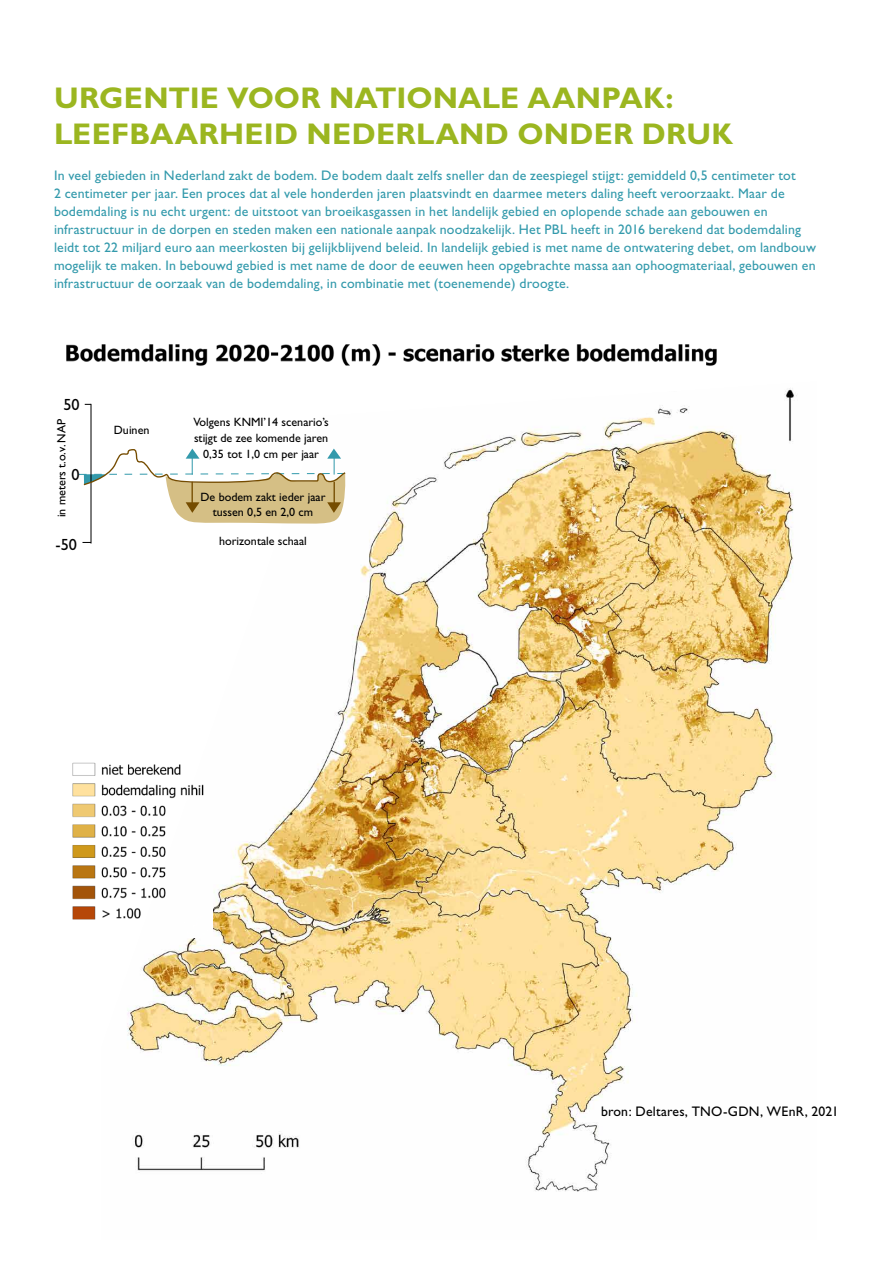
<style>
.page{position:relative;width:893px;height:1263px;background:#fff}
.page>*{position:absolute;margin:0;border:0;box-sizing:border-box;transform-origin:0 0}
.t1{font:700 30px/36px "Gill Sans";letter-spacing:.005em;color:#9bb620}
.t2{font:16.2px "Gill Sans";color:#000}
.t3{font:13.8px/18px "Gill Sans";letter-spacing:.01em;color:#339aac}
.t4{font:13.8px "Gill Sans";letter-spacing:.015em;color:#000}
.t5{font:12px/16px "Gill Sans";color:#000;text-align:center}
</style>
<div class="page">
<img style="left:66px;top:344px;width:651px;height:22px">
<img style="left:127px;top:388px;width:670px;height:804px">
<img style="left:72px;top:759px;width:141px;height:178px">
<hr style="left:90px;top:404px;width:2px;height:139px;background:#000">
<svg style="left:79px;top:448px;width:268px;height:77px"></svg>
<h1 class="t1" style="left:54px;top:80px;width:681px">URGENTIE VOOR NATIONALE AANPAK:<br>LEEFBAARHEID NEDERLAND ONDER DRUK</h1>
<p class="t3" style="left:54px;top:166px;width:763px">In veel gebieden in Nederland zakt de bodem. De bodem daalt zelfs sneller dan de zeespiegel stijgt: gemiddeld 0,5 centimeter tot<br>2 centimeter per jaar. Een proces dat al vele honderden jaren plaatsvindt en daarmee meters daling heeft veroorzaakt. Maar de bodemdaling is nu echt urgent: de uitstoot van broeikasgassen in het landelijk gebied en oplopende schade aan gebouwen en infrastructuur in de dorpen en steden maken een nationale aanpak noodzakelijk. Het PBL heeft in 2016 berekend dat bodemdaling leidt tot 22 miljard euro aan meerkosten bij gelijkblijvend beleid. In landelijk gebied is met name de ontwatering debet, om landbouw mogelijk te maken. In bebouwd gebied is met name de door de eeuwen heen opgebrachte massa aan ophoogmateriaal, gebouwen en infrastructuur de oorzaak van de bodemdaling, in combinatie met (toenemende) droogte.</p>
<p class="t2" style="left:63px;top:395px;width:18px">50</p>
<p class="t5" style="left:54px;top:517px;width:100px;rotate:-90deg">in meters t.o.v. NAP</p>
<p class="t2" style="left:71px;top:465px;width:10px">0</p>
<p class="t2" style="left:56px;top:536px;width:23px">-50</p>
<p class="t5" style="left:114px;top:422px;width:37px">Duinen</p>
<p class="t5" style="left:193px;top:414px;width:137px">Volgens KNMI’14 scenario’s stijgt de zee komende jaren<br>0,35 tot 1,0 cm per jaar</p>
<p class="t5" style="left:201px;top:490px;width:126px;line-height:14.4px">De bodem zakt ieder jaar tussen 0,5 en 2,0 cm</p>
<p class="t5" style="left:219px;top:533px;width:89px">horizontale schaal</p>
<p class="t4" style="left:601px;top:1103px;width:239px">bron: Deltares, TNO-GDN, WEnR, 2021</p>
</div>
